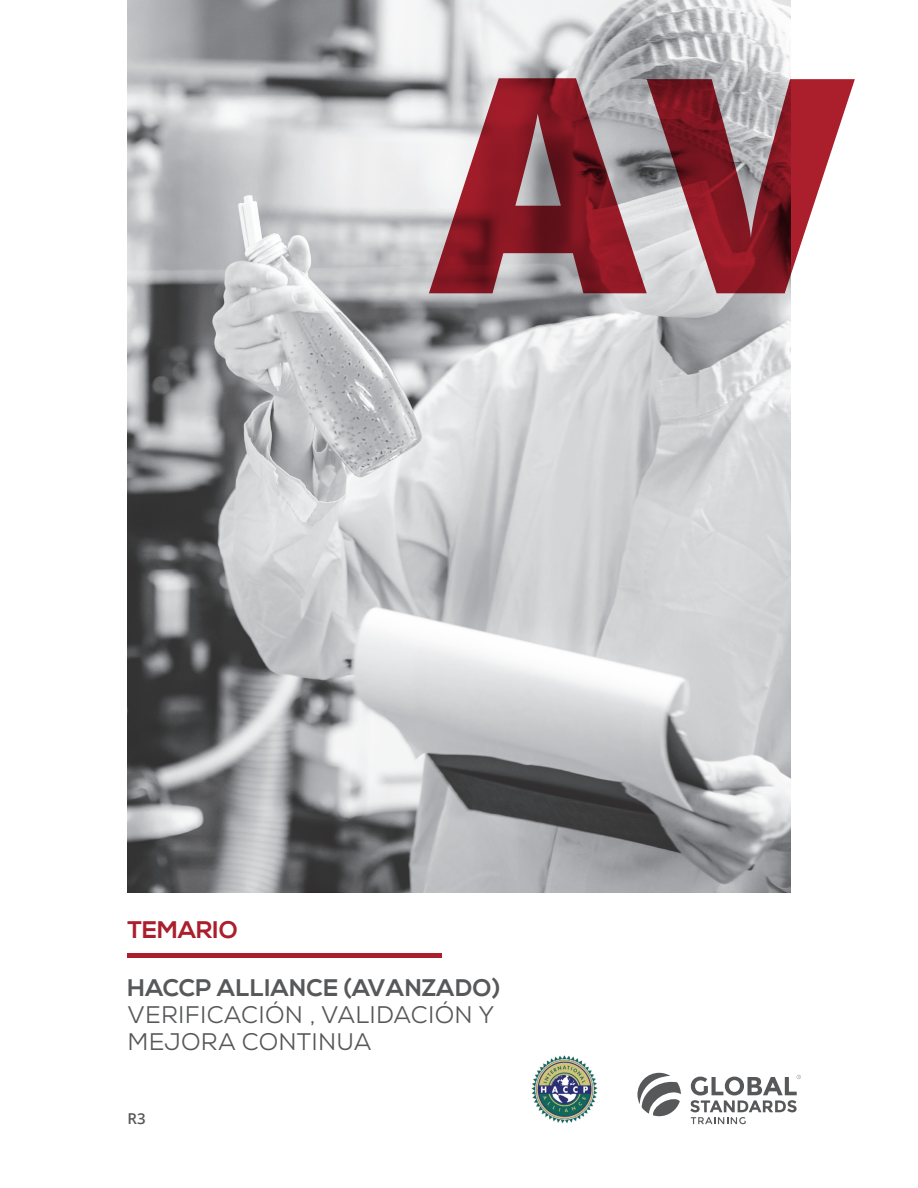
<style>
.page{position:relative;width:918px;height:1188px;background:#fff}
.page>*{position:absolute;margin:0;border:0;box-sizing:border-box;transform-origin:0 0}
.t1{font:800 300px "Open Sans";color:#ab1e2c}
.t2{font:24px "Nexa";letter-spacing:.01em;color:#57585a}
.t3{font:700 24px "Nexa";letter-spacing:.01em;color:#57585a}
.t4{font:700 24px "Nexa";color:#ab1e2c}
.t5{font:600 15px "Open Sans";color:#57585a}
</style>
<div class="page">
<img style="left:128px;top:0;width:662px;height:893px">
<div style="left:128px;top:953px;width:314px;height:5px;background:#ab1e2c"></div>
<img style="left:531px;top:1055px;width:67px;height:69px">
<svg style="left:637px;top:1073px;width:44px;height:43px"></svg>
<svg style="left:690px;top:1075px;width:111px;height:49px"></svg>
<h1 class="t1" style="left:429px;top:-44px;width:427px">AV</h1>
<p class="t4" style="left:128px;top:916px;width:112px">TEMARIO</p>
<p class="t3" style="left:128px;top:974px;width:374px">HACCP ALLIANCE (AVANZADO)</p>
<p class="t2" style="left:128px;top:999px;width:368px">VERIFICACIÓN , VALIDACIÓN Y</p>
<p class="t2" style="left:128px;top:1026px;width:245px">MEJORA CONTINUA</p>
<p class="t5" style="left:128px;top:1108px;width:20px">R3</p>
</div>
